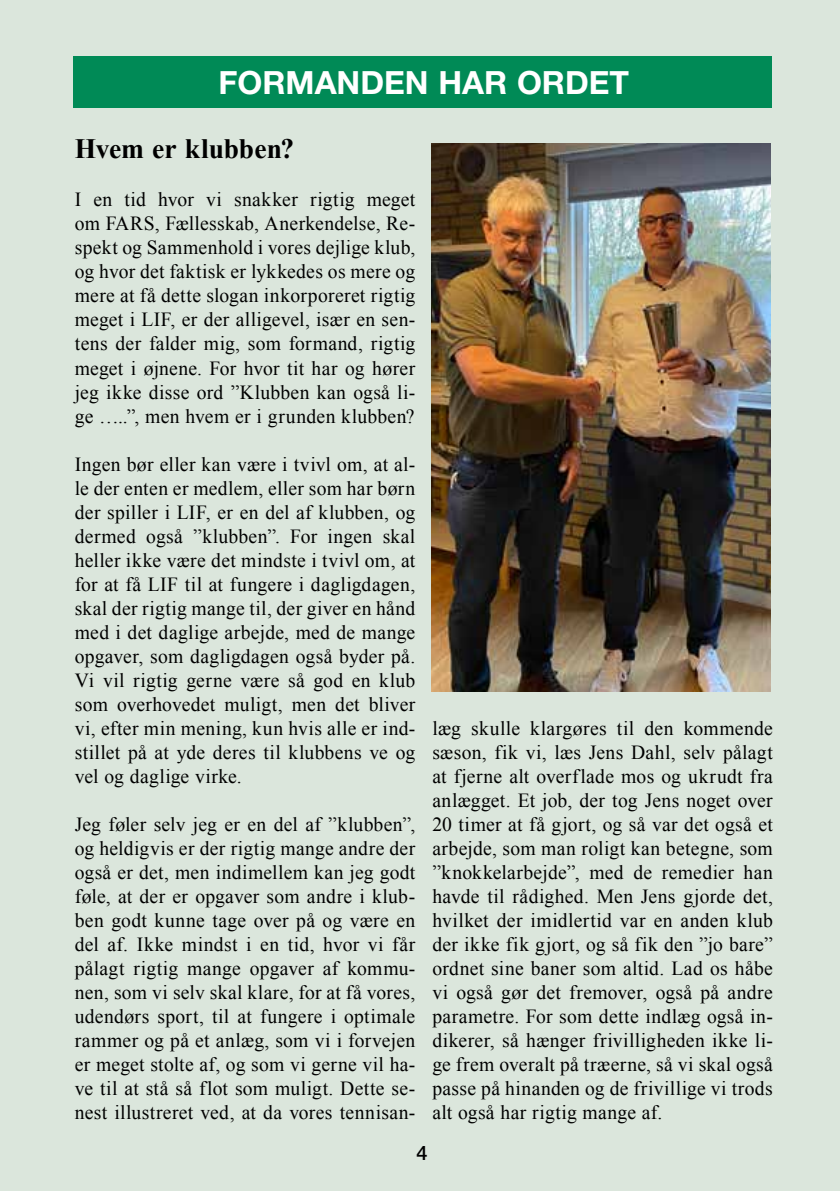
<style>
.page{position:relative;width:840px;height:1191px;background:#fff}
.page>*{position:absolute;margin:0;border:0;box-sizing:border-box;transform-origin:0 0}
.t1{font:700 32px "Helvetica Neue LT Std";color:#fff}
.t2{font:700 28px "Times New Roman";color:#000}
.t3{font:20px/24px "Times New Roman";letter-spacing:.015em;color:#000;text-align:justify}
.t4{font:500 20px "Helvetica Neue LT Std";color:#000}
</style>
<div class="page">
<div style="left:0;top:0;width:839px;height:1191px;background:#dbe6dc"></div>
<div style="left:74px;top:57px;width:697px;height:51px;background:#008a56"></div>
<img style="left:431px;top:144px;width:339px;height:548px">
<h1 class="t1" style="left:218px;top:63px;width:412px">FORMANDEN HAR ORDET</h1>
<h2 class="t2" style="left:75px;top:130px;width:221px">Hvem er klubben?</h2>
<p class="t3" style="left:75px;top:187px;width:342px">I en tid hvor vi snakker rigtig meget om FARS, Fællesskab, Anerkendelse, Re&shy;spekt og Sammenhold i vores dejlige klub, og hvor det faktisk er lykkedes os mere og mere at få dette slogan inkorporeret rigtig meget i LIF, er der alligevel, især en sen&shy;tens der falder mig, som formand, rigtig meget i øjnene. For hvor tit har og hører jeg ikke disse ord ”Klubben kan også li&shy;ge …..”, men hvem er i grunden klubben?</p>
<p class="t3" style="left:75px;top:451px;width:342px">Ingen bør eller kan være i tvivl om, at al&shy;le der enten er medlem, eller som har børn der spiller i LIF, er en del af klubben, og dermed også ”klubben”. For ingen skal heller ikke være det mindste i tvivl om, at for at få LIF til at fungere i dagligdagen, skal der rigtig mange til, der giver en hånd med i det daglige arbejde, med de mange opgaver, som dagligdagen også byder på.<br>Vi vil rigtig gerne være så god en klub som overhovedet muligt, men det bliver vi, efter min mening, kun hvis alle er ind&shy;stillet på at yde deres til klubbens ve og vel og daglige virke.</p>
<p class="t3" style="left:75px;top:811px;width:342px">Jeg føler selv jeg er en del af ”klubben”, og heldigvis er der rigtig mange andre der også er det, men indimellem kan jeg godt føle, at der er opgaver som andre i klub&shy;ben godt kunne tage over på og være en del af. Ikke mindst i en tid, hvor vi får pålagt rigtig mange opgaver af kommu&shy;nen, som vi selv skal klare, for at få vores, udendørs sport, til at fungere i optimale rammer og på et anlæg, som vi i forvejen er meget stolte af, og som vi gerne vil ha&shy;ve til at stå så flot som muligt. Dette se&shy;nest illustreret ved, at da vores tennisan-</p>
<p class="t3" style="left:432px;top:715px;width:342px">læg skulle klargøres til den kommende sæson, fik vi, læs Jens Dahl, selv pålagt at fjerne alt overflade mos og ukrudt fra anlægget. Et job, der tog Jens noget over 20 timer at få gjort, og så var det også et arbejde, som man roligt kan betegne, som ”knokkelarbejde”, med de remedier han havde til rådighed. Men Jens gjorde det, hvilket der imidlertid var en anden klub der ikke fik gjort, og så fik den ”jo bare” ordnet sine baner som altid. Lad os håbe vi også gør det fremover, også på andre parametre. For som dette indlæg også in&shy;dikerer, så hænger frivilligheden ikke li&shy;ge frem overalt på træerne, så vi skal også passe på hinanden og de frivillige vi trods alt også har rigtig mange af.</p>
<p class="t4" style="left:416px;top:1141px;width:13px">4</p>
</div>
